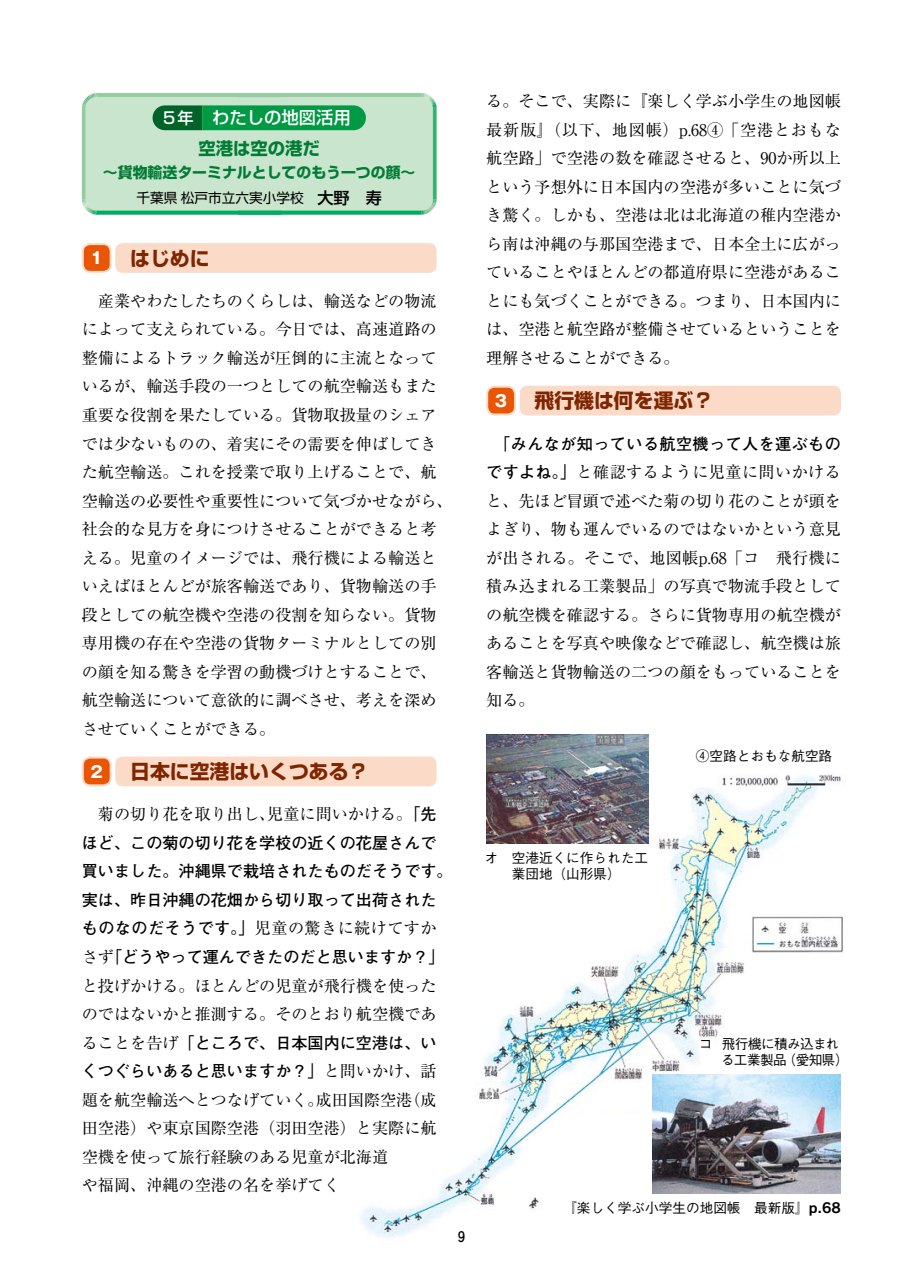
<style>
.page{position:relative;width:903px;height:1275px;background:#fff}
.page>*{position:absolute;margin:0;border:0;box-sizing:border-box;transform-origin:0 0}
.t1{font:700 19.78px "Shin Go Pro";color:#7f2500}
.t2{font:500 17.32px/31px "Shin Go Pro";color:#fff;text-align:center}
.t3{font:16.1px/28.5px "Ryumin Pro";color:#000;text-align:justify}
.t4{font:700 16.1px "Gothic MB101 Pro";color:#fff}
.t5{font:700 14.88px "Shin Go Pro";color:#007c36}
.t6{font:500 13.65px/16.1px "Gothic BBB Pro";color:#000;text-align:center}
.t7{font:500 13.65px/16.1px "Gothic BBB Pro";letter-spacing:-.045em;color:#000}
.t8{font:13.65px "Shin Go Pro";color:#000}
.t9{font:500 13.65px "Jun 34 Pro";color:#000}
.s1{font-size:16.1px}
.s2{font-weight:700;color:#007c36}
.s3{font-weight:500;font-size:16.1px}
.s4{font-family:"Futo Go B101 Pro";font-weight:700}
.s5{font-family:"Rodin Pro B";font-weight:400}
</style>
<div class="page">
<img style="left:356px;top:774px;width:487px;height:464px">
<div style="left:487px;top:387px;width:28px;height:27px;background:#ea5504;border-radius:7px"></div>
<div style="left:486px;top:386px;width:30px;height:29px;border:2px solid #fbdac8;border-radius:7px"></div>
<div style="left:520px;top:386px;width:321px;height:29px;background:#fbdac8;border-radius:7px"></div>
<div style="left:83px;top:244px;width:28px;height:28px;background:#ea5504;border-radius:7px"></div>
<div style="left:82px;top:243px;width:30px;height:30px;border:2px solid #fbdac8;border-radius:7px"></div>
<div style="left:115px;top:243px;width:322px;height:30px;background:#fbdac8;border-radius:7px"></div>
<div style="left:83px;top:757px;width:28px;height:28px;background:#ea5504;border-radius:7px"></div>
<div style="left:82px;top:756px;width:30px;height:30px;border:2px solid #fbdac8;border-radius:7px"></div>
<div style="left:115px;top:756px;width:322px;height:30px;background:#fbdac8;border-radius:7px"></div>
<svg style="left:82px;top:93px;width:355px;height:122px;background:#a9d7b6"></svg>
<img style="left:486px;top:735px;width:162px;height:109px">
<img style="left:652px;top:1074px;width:189px;height:119px">
<p class="t2" style="left:161px;top:100px;width:191px"><span class="s1">５年</span> わたしの地図活用<span class="s2">空港は空の港だ</span></p>
<p class="t5" style="left:103px;top:161px;width:314px">〜貨物輸送ターミナルとしてのもう一つの顔〜</p>
<p class="t8" style="left:137px;top:187px;width:247px">千葉県松戸市立六実小学校　<span class="s3">大野　寿</span></p>
<p class="t4" style="left:91px;top:245px;width:14px">1</p>
<p class="t1" style="left:130px;top:242px;width:81px">はじめに</p>
<p class="t3" style="left:82px;top:285px;width:372px;text-align:left">　産業やわたしたちのくらしは、輸送などの物流によって支えられている。今日では、高速道路の整備によるトラック輸送が圧倒的に主流となっているが、輸送手段の一つとしての航空輸送もまた重要な役割を果たしている。貨物取扱量のシェアでは少ないものの、着実にその需要を伸ばしてきた航空輸送。これを授業で取り上げることで、航空輸送の必要性や重要性について気づかせながら、社会的な見方を身につけさせることができると考える。児童のイメージでは、飛行機による輸送といえばほとんどが旅客輸送であり、貨物輸送の手段としての航空機や空港の役割を知らない。貨物専用機の存在や空港の貨物ターミナルとしての別の顔を知る驚きを学習の動機づけとすることで、航空輸送について意欲的に調べさせ、考えを深めさせていくことができる。</p>
<p class="t4" style="left:91px;top:758px;width:14px">2</p>
<p class="t1" style="left:130px;top:756px;width:240px">日本に空港はいくつある？</p>
<p class="t3" style="left:82px;top:799px;width:372px;text-align:left">　菊の切り花を取り出し、児童に問いかける。<span class="s4">「先ほど、この菊の切り花を学校の近くの花屋さんで買いました。沖縄県で栽培されたものだそうです。実は、昨日沖縄の花畑から切り取って出荷されたものなのだそうです。」</span>児童の驚きに続けてすかさず<span class="s4">「どうやって運んできたのだと思いますか？」</span>と投げかける。ほとんどの児童が飛行機を使ったのではないかと推測する。そのとおり航空機であることを告げ<span class="s4">「ところで、日本国内に空港は、いくつぐらいあると思いますか？」</span>と問いかけ、話題を航空輸送へとつなげていく。成田国際空港（成田空港）や東京国際空港（羽田空港）と実際に航空機を使って旅行経験のある児童が北海道<br>や福岡、沖縄の空港の名を挙げてく</p>
<p class="t9" style="left:458px;top:1226px;width:8px">9</p>
<p class="t3" style="left:486px;top:86px;width:356px">る。そこで、実際に『楽しく学ぶ小学生の地図帳最新版』（以下、地図帳）p.68④「空港とおもな航空路」で空港の数を確認させると、90か所以上という予想外に日本国内の空港が多いことに気づき驚く。しかも、空港は北は北海道の稚内空港から南は沖縄の与那国空港まで、日本全土に広がっていることやほとんどの都道府県に空港があることにも気づくことができる。つまり、日本国内には、空港と航空路が整備させているということを理解させることができる。</p>
<p class="t4" style="left:495px;top:387px;width:14px">3</p>
<p class="t1" style="left:535px;top:385px;width:180px">飛行機は何を運ぶ？</p>
<p class="t3" style="left:486px;top:428px;width:356px;text-indent:8px"><span class="s4">「みんなが知っている航空機って人を運ぶものですよね。」</span>と確認するように児童に問いかけると、先ほど冒頭で述べた菊の切り花のことが頭をよぎり、物も運んでいるのではないかという意見が出される。そこで、地図帳p.68「コ　飛行機に積み込まれる工業製品」の写真で物流手段としての航空機を確認する。さらに貨物専用の航空機があることを写真や映像などで確認し、航空機は旅客輸送と貨物輸送の二つの顔をもっていることを知る。</p>
<p class="t6" style="left:484px;top:848px;width:165px">オ　空港近くに作られた工業団地（山形県）</p>
<p class="t6" style="left:696px;top:746px;width:138px">④空路とおもな航空路</p>
<p class="t7" style="left:721px;top:1034px;width:129px;text-indent:-22px">コ 飛行機に積み込まれる工業製品（愛知県）</p>
<p class="t6" style="left:563px;top:1198px;width:279px">『楽しく学ぶ小学生の地図帳　最新版』<span class="s5">p.68</span></p>
</div>
